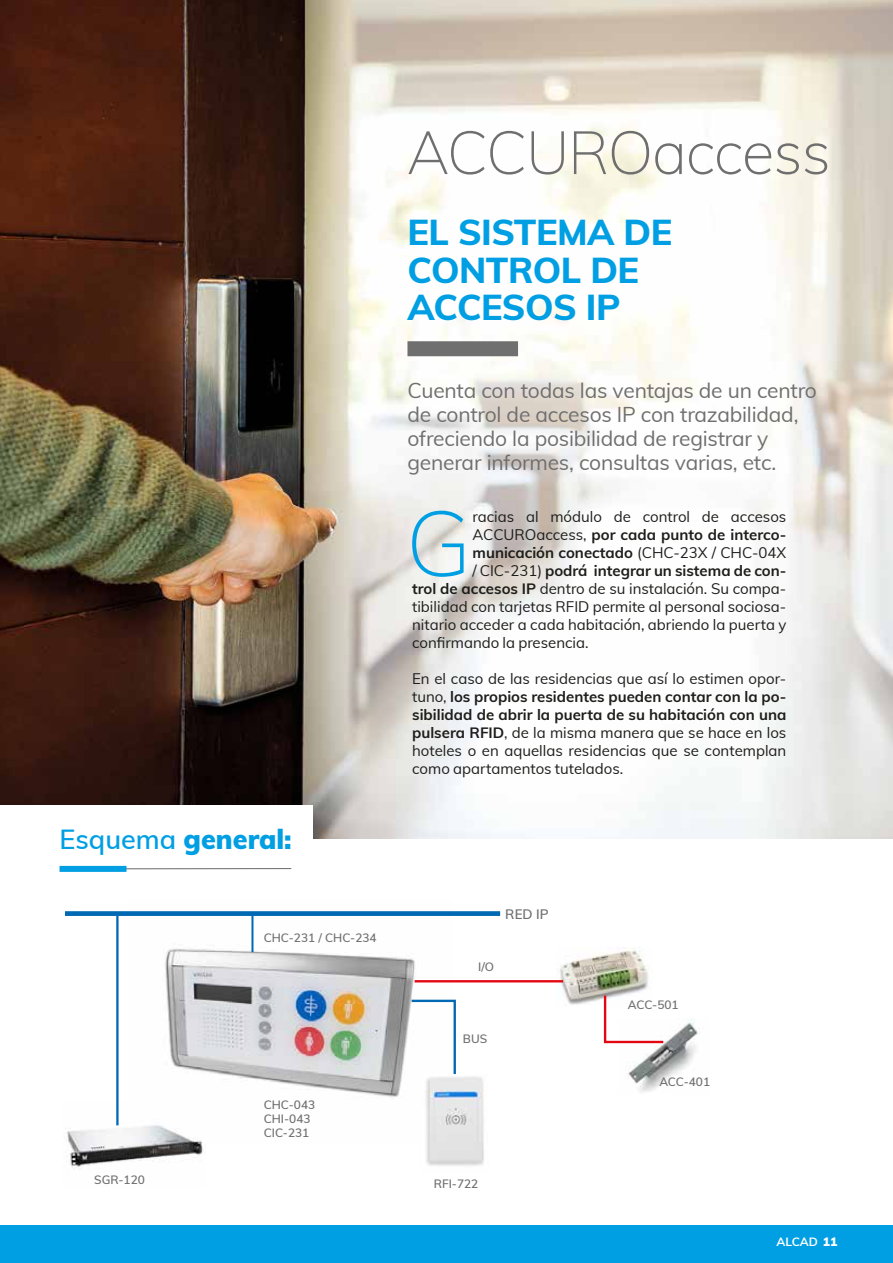
<style>
.page{position:relative;width:893px;height:1263px;background:#fff}
.page>*{position:absolute;margin:0;border:0;box-sizing:border-box;transform-origin:0 0}
.t1{font:200 90.9px "Muli";color:#009fe3}
.t2{font:200 60px "Muli";letter-spacing:-.02em;color:#706f6f}
.t3{font:800 36px/37.5px "Muli";letter-spacing:-.015em;color:#009fe3}
.t4{font:900 27px "Muli";color:#009fe3}
.t5{font:21px/24px "Muli";letter-spacing:-.01em;color:#706f6f}
.t6{font:15px/18px "Muli";color:#1d1d1b;text-align:justify}
.t7{font:700 15px "Muli";color:#1d1d1b}
.t8{font:600 13.35px "Muli";color:#706f6f}
.t9{font:700 12px "Muli";letter-spacing:-.005em;color:#fff}
.t10{font:600 11.85px/14.2px "Muli";color:#706f6f}
.s1{font-weight:600}
.s2{font-weight:400}
.s3{font-weight:700}
.s4{font-weight:900}
</style>
<div class="page">
<div style="left:0;top:1225px;width:893px;height:38px;background:#009fe3"></div>
<img style="left:0;top:0;width:893px;height:839px">
<img style="left:165px;top:916px;width:288px;height:181px">
<img style="left:65px;top:1125px;width:138px;height:44px">
<img style="left:628px;top:1019px;width:70px;height:73px">
<img style="left:557px;top:947px;width:92px;height:58px">
<div style="left:65px;top:911px;width:435px;height:5px;background:#0069b4"></div>
<hr style="left:116px;top:913px;width:3px;height:212px;background:#0069b4">
<hr style="left:251px;top:913px;width:2px;height:39px;background:#0069b4">
<hr style="left:415px;top:980px;width:148px;height:2px;background:#e30613">
<svg style="left:409px;top:998px;width:47px;height:97px"></svg>
<svg style="left:603px;top:993px;width:63px;height:51px"></svg>
<img style="left:421px;top:1074px;width:63px;height:92px">
<div style="left:0;top:805px;width:313px;height:81px;background:#fff"></div>
<img style="left:0;top:681px;width:1px;height:582px">
<img style="left:0;top:0;width:1px;height:298px">
<hr style="left:0;top:839px;width:1px;height:120px;background:#009fe3">
<div style="left:407px;top:341px;width:111px;height:15px;background:#706f6f"></div>
<hr style="left:69px;top:868px;width:222px;height:1px;background:#706f6f">
<div style="left:60px;top:866px;width:66px;height:6px;background:#009fe3"></div>
<h2 class="t2" style="left:406px;top:109px;width:426px">ACCUROaccess</h2>
<h3 class="t3" style="left:407px;top:212px;width:266px">EL SISTEMA DE<br>CONTROL DE<br>ACCESOS IP</h3>
<h3 class="t5" style="left:407px;top:378px;width:411px">Cuenta con todas las ventajas de un centro de control de accesos IP con trazabilidad, ofreciendo la posibilidad de registrar y generar informes, consultas varias, etc.</h3>
<h3 class="t4" style="left:60px;top:820px;width:234px"><span class="s1">Esquema</span> general:</h3>
<p class="t10" style="left:264px;top:930px;width:114px">CHC-231 / CHC-234</p>
<p class="t10" style="left:264px;top:1097px;width:53px">CHC-043<br>CHI-043<br>CIC-231</p>
<h1 class="t1" style="left:406px;top:477px;width:67px">G</h1>
<p class="t6" style="left:473px;top:507px;width:315px">racias al módulo de control de accesos</p>
<p class="t7" style="left:473px;top:524px;width:315px"><span class="s2">ACCUROaccess,</span> por cada punto de interco-</p>
<p class="t7" style="left:473px;top:542px;width:315px">municación conectado <span class="s2">(CHC-23X / CHC-04X</span></p>
<p class="t7" style="left:473px;top:560px;width:315px"><span class="s2">/ CIC-231)</span> podrá integrar un sistema de con-</p>
<p class="t6" style="left:412px;top:579px;width:376px"><span class="s3">trol de accesos IP</span> dentro de su instalación. Su compa-</p>
<p class="t6" style="left:412px;top:597px;width:376px">tibilidad con tarjetas RFID permite al personal sociosa-</p>
<p class="t6" style="left:412px;top:615px;width:376px">nitario acceder a cada habitación, abriendo la puerta y</p>
<p class="t6" style="left:412px;top:633px;width:178px">confirmando la presencia.</p>
<p class="t6" style="left:412px;top:669px;width:376px">En el caso de las residencias que así lo estimen opor&shy;tuno, <span class="s3">los propios residentes pueden contar con la po&shy;sibilidad de abrir la puerta de su habitación con una pulsera RFID</span>, de la misma manera que se hace en los hoteles o en aquellas residencias que se contemplan como apartamentos tutelados.</p>
<p class="t8" style="left:505px;top:904px;width:45px">RED IP</p>
<p class="t10" style="left:478px;top:959px;width:17px">I/O</p>
<p class="t10" style="left:463px;top:1031px;width:26px">BUS</p>
<p class="t10" style="left:628px;top:997px;width:52px">ACC-501</p>
<p class="t10" style="left:659px;top:1074px;width:52px">ACC-401</p>
<p class="t10" style="left:94px;top:1172px;width:52px">SGR-120</p>
<p class="t10" style="left:434px;top:1176px;width:46px">RFI-722</p>
<p class="t9" style="left:777px;top:1233px;width:62px">ALCAD <span class="s4">11</span></p>
</div>
